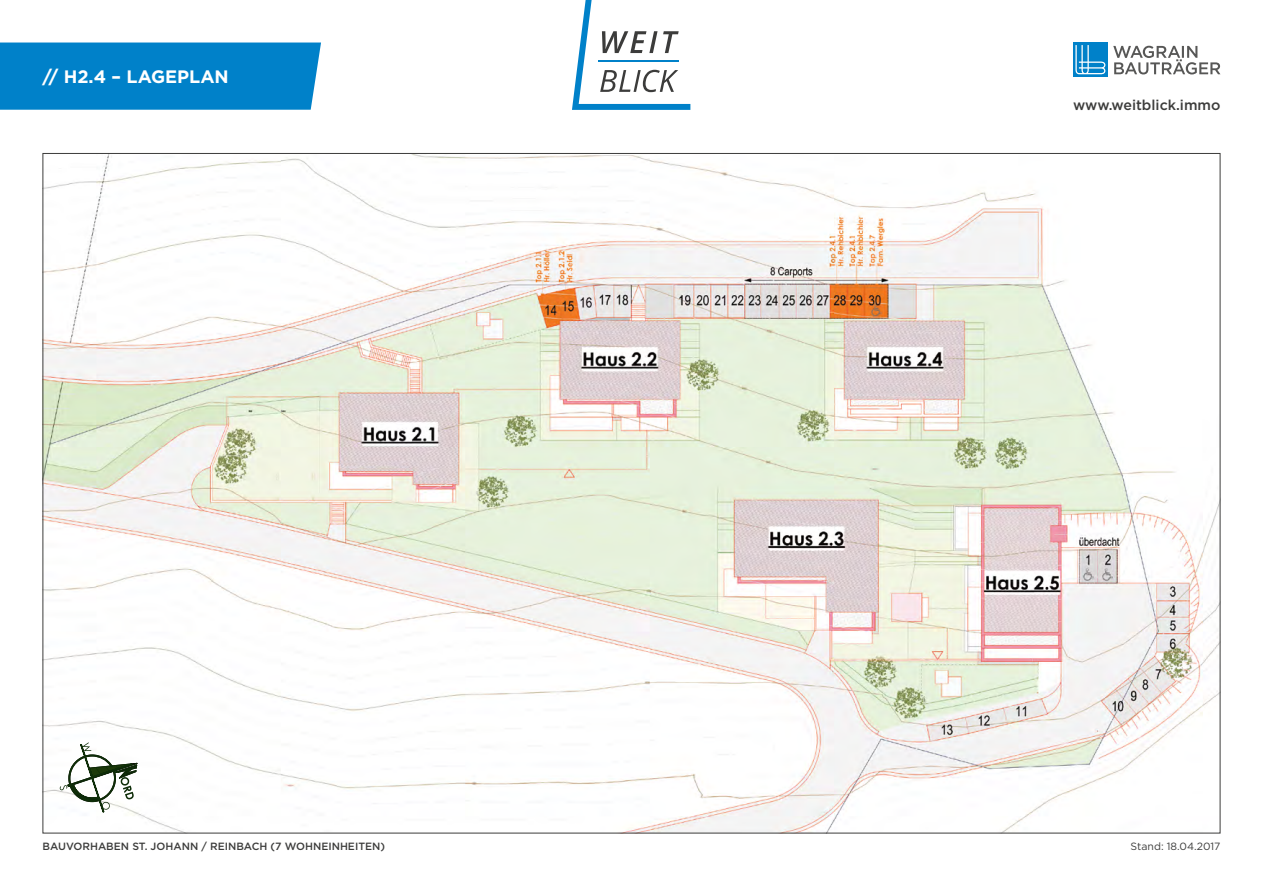
<style>
.page{position:relative;width:1263px;height:893px;background:#fff}
.page>*{position:absolute;margin:0;border:0;box-sizing:border-box;transform-origin:0 0}
.t1{font:700 18px "Gotham";color:#fff}
.t2{font:500 14.25px "Gotham";color:#3c3c3b}
.t3{font:500 10.5px "Gotham";color:#3c3c3b}
.t4{font:10.5px "Gotham";color:#3c3c3b}
</style>
<div class="page">
<div style="left:0;top:43px;width:321px;height:67px;background:#0081c9"></div>
<svg style="left:572px;top:0;width:118px;height:110px"></svg>
<svg style="left:1113px;top:46px;width:107px;height:28px"></svg>
<svg style="left:1073px;top:43px;width:34px;height:34px"></svg>
<svg style="left:1075px;top:45px;width:30px;height:29px"></svg>
<img style="left:45px;top:155px;width:1173px;height:676px">
<svg style="left:60px;top:742px;width:77px;height:70px"></svg>
<h1 class="t1" style="left:43px;top:65px;width:188px">// H2.4 – LAGEPLAN</h1>
<h2 class="t2" style="left:1073px;top:96px;width:149px">www.weitblick.immo</h2>
<p class="t3" style="left:43px;top:840px;width:344px">BAUVORHABEN ST. JOHANN / REINBACH (7 WOHNEINHEITEN)</p>
<p class="t4" style="left:1130px;top:840px;width:91px">Stand: 18.04.2017</p>
</div>
